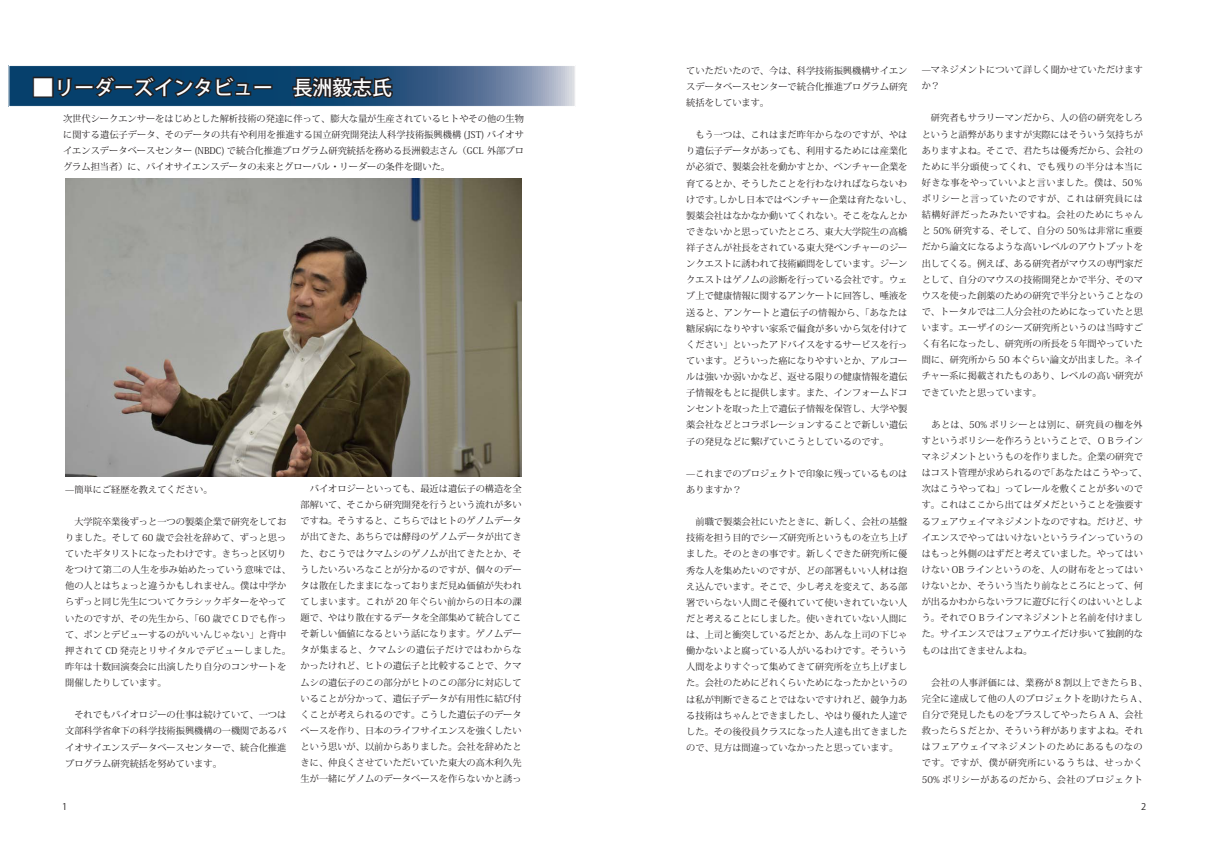
<style>
.page{position:relative;width:1208px;height:859px;background:#fff}
.page>*{position:absolute;margin:0;border:0;box-sizing:border-box;transform-origin:0 0}
.t1{font:500 19.8px "Koz Go Pro";color:#fff}
.t2{font:9.2px/16.1px "Koz Min Pro";color:#231f20;text-align:justify}
.t3{font:9.2px/16.1px "Koz Min Pro";letter-spacing:.025em;color:#231f20}
.t4{font:9.2px "Koz Go Pro";color:#231f20}
.s1{font-size:22.7px}
</style>
<div class="page">
<svg style="left:11px;top:67px;width:562px;height:38px;background:#3d6389"></svg>
<div style="left:33px;top:77px;width:21px;height:21px;border:3px solid #231f20"></div>
<svg style="left:55px;top:74px;width:219px;height:26px;background:#0f3553"></svg>
<svg style="left:291px;top:70px;width:103px;height:35px;background:#19334a"></svg>
<div style="left:9px;top:65px;width:566px;height:42px;border:1px solid #fff"></div>
<img style="left:66px;top:179px;width:456px;height:298px">
<h1 class="t1" style="left:32px;top:75px;width:361px"><span class="s1">■</span>リーダーズインタビュー　長洲毅志氏</h1>
<p class="t2" style="left:63px;top:110px;width:462px">次世代シークエンサーをはじめとした解析技術の発達に伴って、膨大な量が生産されているヒトやその他の生物に関する遺伝子データ、そのデータの共有や利用を推進する国立研究開発法人科学技術振興機構 (JST) バイオサイエンスデータベースセンター (NBDC) で統合化推進プログラム研究統括を務める長洲毅志さん（GCL 外部プログラム担当者）に、バイオサイエンスデータの未来とグローバル・リーダーの条件を聞いた。</p>
<p class="t2" style="left:65px;top:481px;width:149px">—簡単にご経歴を教えてください。</p>
<p class="t2" style="left:65px;top:513px;width:227px;text-align:left">　大学院卒業後ずっと一つの製薬企業で研究をしておりました。そして 60 歳で会社を辞めて、ずっと思っていたギタリストになったわけです。きちっと区切りをつけて第二の人生を歩み始めたっていう意味では、他の人とはちょっと違うかもしれません。僕は中学からずっと同じ先生についてクラシックギターをやっていたのですが、その先生から、「60 歳でＣＤでも作って、ポンとデビューするのがいいんじゃない」と背中押されて CD 発売とリサイタルでデビューしました。昨年は十数回演奏会に出演したり自分のコンサートを開催したりしています。</p>
<p class="t2" style="left:65px;top:706px;width:223px">　それでもバイオロジーの仕事は続けていて、一つは文部科学省傘下の科学技術振興機構の一機関であるバイオサイエンスデータベースセンターで、統合化推進プログラム研究統括を努めています。</p>
<p class="t2" style="left:300px;top:480px;width:223px">　バイオロジーといっても、最近は遺伝子の構造を全部解いて、そこから研究開発を行うという流れが多いですね。そうすると、こちらではヒトのゲノムデータが出てきた、あちらでは酵母のゲノムデータが出てきた、むこうではクマムシのゲノムが出てきたとか、そうしたいろいろなことが分かるのですが、個々のデータは散在したままになっておりまだ見ぬ価値が失われてしまいます。これが 20 年ぐらい前からの日本の課題で、やはり散在するデータを全部集めて統合してこそ新しい価値になるという話になります。ゲノムデータが集まると、クマムシの遺伝子だけではわからなかったけれど、ヒトの遺伝子と比較することで、クマムシの遺伝子のこの部分がヒトのこの部分に対応していることが分かって、遺伝子データが有用性に結び付くことが考えられるのです。こうした遺伝子のデータベースを作り、日本のライフサイエンスを強くしたいという思いが、以前からありました。会社を辞めたときに、仲良くさせていただいていた東大の高木利久先生が一緒にゲノムのデータベースを作らないかと誘っ</p>
<p class="t2" style="left:686px;top:62px;width:223px">ていただいたので、今は、科学技術振興機構サイエンスデータベースセンターで統合化推進プログラム研究統括をしています。</p>
<p class="t2" style="left:686px;top:126px;width:227px;text-align:left">　もう一つは、これはまだ昨年からなのですが、やはり遺伝子データがあっても、利用するためには産業化が必須で、製薬会社を動かすとか、ベンチャー企業を育てるとか、そうしたことを行わなければならないわけです。しかし日本ではベンチャー企業は育たないし、製薬会社はなかなか動いてくれない。そこをなんとかできないかと思っていたところ、東大大学院生の高橋祥子さんが社長をされている東大発ベンチャーのジーンクエストに誘われて技術顧問をしています。ジーンクエストはゲノムの診断を行っている会社です。ウェブ上で健康情報に関するアンケートに回答し、唾液を送ると、アンケートと遺伝子の情報から、「あなたは糖尿病になりやすい家系で偏食が多いから気を付けてください」といったアドバイスをするサービスを行っています。どういった癌になりやすいとか、アルコールは強いか弱いかなど、返せる限りの健康情報を遺伝子情報をもとに提供します。また、インフォームドコンセントを取った上で遺伝子情報を保管し、大学や製薬会社などとコラボレーションすることで新しい遺伝子の発見などに繋げていこうとしているのです。</p>
<p class="t2" style="left:686px;top:465px;width:223px">—これまでのプロジェクトで印象に残っているものはありますか？</p>
<p class="t2" style="left:686px;top:513px;width:223px">　前職で製薬会社にいたときに、新しく、会社の基盤技術を担う目的でシーズ研究所というものを立ち上げました。そのときの事です。新しくできた研究所に優秀な人を集めたいのですが、どの部署もいい人材は抱え込んでいます。そこで、少し考えを変えて、ある部署でいらない人間こそ優れていて使いきれていない人だと考えることにしました。使いきれていない人間には、上司と衝突しているだとか、あんな上司の下じゃ働かないよと腐っている人がいるわけです。そういう人間をよりすぐって集めてきて研究所を立ち上げました。会社のためにどれくらいためになったかというのは私が判断できることではないですけれど、競争力ある技術はちゃんとできましたし、やはり優れた人達でした。その後役員クラスになった人達も出てきましたので、見方は間違っていなかったと思っています。</p>
<p class="t2" style="left:921px;top:61px;width:223px">—マネジメントについて詳しく聞かせていただけますか？</p>
<p class="t2" style="left:921px;top:110px;width:223px">　研究者もサラリーマンだから、人の倍の研究をしろというと語弊がありますが実際にはそういう気持ちがありますよね。そこで、君たちは優秀だから、会社のために半分頭使ってくれ、でも残りの半分は本当に好きな事をやっていいよと言いました。僕は、50％ポリシーと言っていたのですが、これは研究員には結構好評だったみたいですね。会社のためにちゃんと 50% 研究する、そして、自分の 50％は非常に重要だから論文になるような高いレベルのアウトプットを出してくる。例えば、ある研究者がマウスの専門家だとして、自分のマウスの技術開発とかで半分、そのマウスを使った創薬のための研究で半分ということなので、トータルでは二人分会社のためになっていたと思います。エーザイのシーズ研究所というのは当時すごく有名になったし、研究所の所長を５年間やっていた間に、研究所から 50 本ぐらい論文が出ました。ネイチャー系に掲載されたものあり、レベルの高い研究ができていたと思っています。</p>
<p class="t2" style="left:921px;top:416px;width:227px;text-align:left">　あとは、50% ポリシーとは別に、研究員の枷を外すというポリシーを作ろうということで、ＯＢラインマネジメントというものを作りました。企業の研究ではコスト管理が求められるので「あなたはこうやって、次はこうやってね」ってレールを敷くことが多いのです。これはここから出てはダメだということを強要するフェアウェイマネジメントなのですね。だけど、サイエンスでやってはいけないというラインっていうのはもっと外側のはずだと考えていました。やってはいけない OB ラインというのを、人の財布をとってはいけないとか、そういう当たり前なところにとって、何が出るかわからないラフに遊びに行くのはいいとしよう。それでＯＢラインマネジメントと名前を付けました。サイエンスではフェアウエイだけ歩いて独創的なものは出てきませんよね。</p>
<p class="t3" style="left:921px;top:674px;width:227px">　会社の人事評価には、業務が８割以上できたらＢ、完全に達成して他の人のプロジェクトを助けたらＡ、自分で発見したものをプラスしてやったらＡ A、会社救ったらＳだとか、そういう秤がありますよね。それはフェアウェイマネジメントのためにあるものなのです。ですが、僕が研究所にいるうちは、せっかく<br>50% ポリシーがあるのだから、会社のプロジェクト</p>
<p class="t4" style="left:62px;top:801px;width:7px">1</p>
<p class="t4" style="left:1141px;top:801px;width:7px">2</p>
</div>
